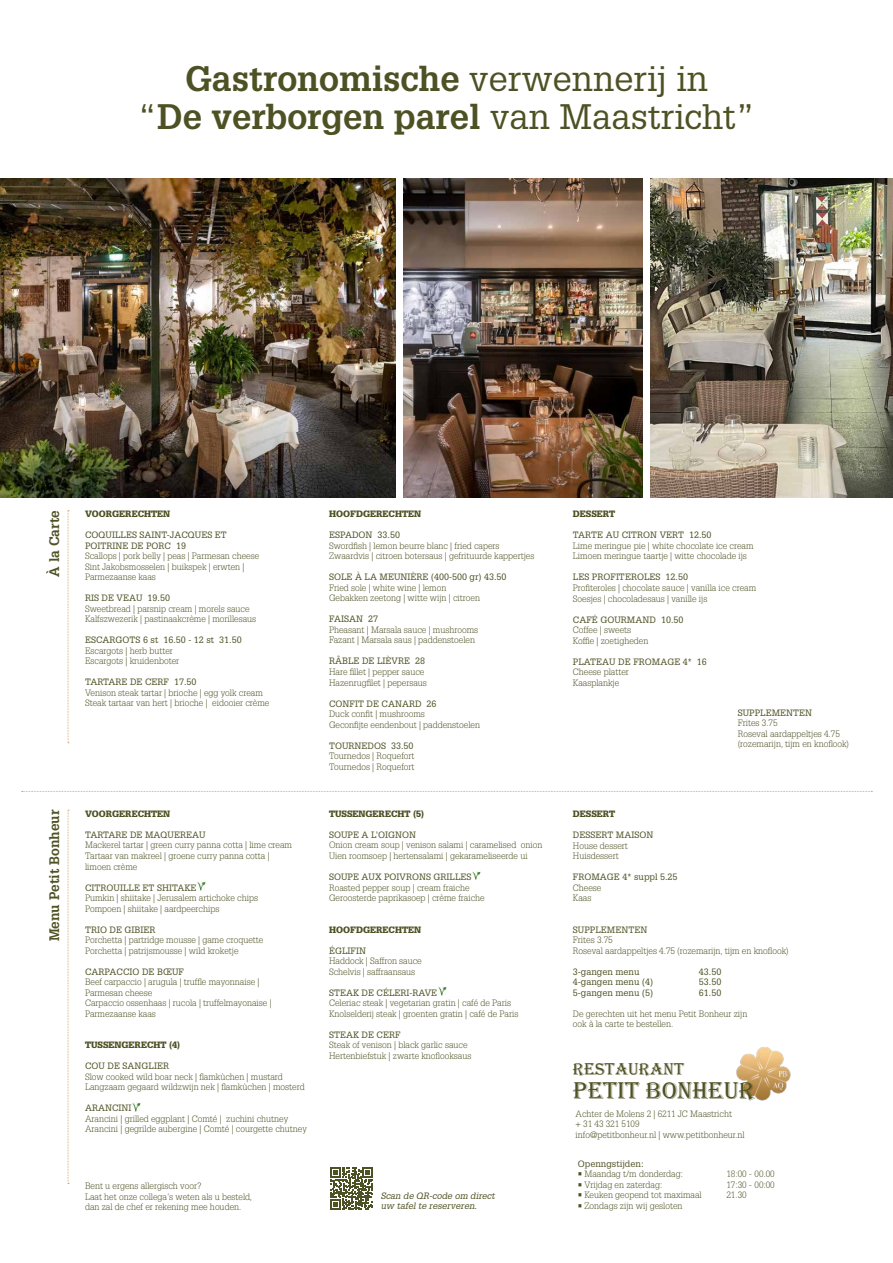
<style>
.page{position:relative;width:893px;height:1263px;background:#fff}
.page>*{position:absolute;margin:0;border:0;box-sizing:border-box;transform-origin:0 0}
.t1{font:700 34.65px/37.8px "Glypha";color:#4e5123;text-align:center}
.t2{font:24.9px "Algerian";color:#4e5123}
.t3{font:17.55px "Algerian";color:#4e5123}
.t4{font:700 13.5px "Glypha";color:#4e5123}
.t5{font:300 9px/10.5px "Glypha";color:#4e5123}
.t6{font:9px/10.5px "Glypha";color:#4e5123}
.t7{font:900 9px "Glypha";color:#4e5123}
.t8{font:italic 9px/10.5px "Glypha";color:#4e5123}
.s1{font-weight:400}
</style>
<div class="page">
<img style="left:0;top:179px;width:395px;height:318px">
<svg style="left:197px;top:881px;width:8px;height:9px"></svg>
<svg style="left:132px;top:1102px;width:8px;height:9px"></svg>
<svg style="left:472px;top:871px;width:8px;height:9px"></svg>
<svg style="left:438px;top:986px;width:8px;height:9px"></svg>
<img style="left:651px;top:179px;width:242px;height:318px">
<img style="left:404px;top:179px;width:238px;height:318px">
<img style="left:736px;top:1046px;width:55px;height:54px">
<svg style="left:22px;top:791px;width:850px;height:1px"></svg>
<svg style="left:68px;top:810px;width:1px;height:374px"></svg>
<svg style="left:68px;top:510px;width:1px;height:233px"></svg>
<svg style="left:330px;top:1167px;width:43px;height:43px"></svg>
<h1 class="t1" style="left:138px;top:59px;width:619px">Gastronomische <span class="s1">verwennerij in<br>“</span>De verborgen parel <span class="s1">van Maastricht”</span></h1>
<h3 class="t4" style="left:46px;top:577px;width:68px;rotate:-90deg">À la Carte</h3>
<h3 class="t4" style="left:46px;top:941px;width:133px;rotate:-90deg">Menu Petit Bonheur</h3>
<p class="t7" style="left:85px;top:509px;width:87px">VOORGERECHTEN</p>
<p class="t6" style="left:85px;top:530px;width:143px">COQUILLES SAINT-JACQUES ET<br>POITRINE DE PORC 19</p>
<p class="t5" style="left:85px;top:551px;width:176px">Scallops | pork belly | peas | Parmesan cheese<br>Sint Jakobsmosselen | buikspek | erwten |<br>Parmezaanse kaas</p>
<p class="t6" style="left:85px;top:593px;width:87px">RIS DE VEAU 19.50</p>
<p class="t5" style="left:85px;top:604px;width:173px">Sweetbread | parsnip cream | morels sauce<br>Kalfszwezerik | pastinaakcrème | morillesaus</p>
<p class="t6" style="left:85px;top:635px;width:158px">ESCARGOTS 6 st 16.50 - 12 st 31.50</p>
<p class="t5" style="left:85px;top:646px;width:96px">Escargots | herb butter<br>Escargots | kruidenboter</p>
<p class="t6" style="left:85px;top:677px;width:113px">TARTARE DE CERF 17.50</p>
<p class="t5" style="left:85px;top:688px;width:186px">Venison steak tartar | brioche | egg yolk cream<br>Steak tartaar van hert | brioche | eidooier crème</p>
<p class="t7" style="left:85px;top:808px;width:87px">VOORGERECHTEN</p>
<p class="t6" style="left:85px;top:829px;width:122px">TARTARE DE MAQUEREAU</p>
<p class="t5" style="left:85px;top:840px;width:209px">Mackerel tartar | green curry panna cotta | lime cream<br>Tartaar van makreel | groene curry panna cotta | limoen crème</p>
<p class="t6" style="left:85px;top:882px;width:113px">CITROUILLE ET SHITAKE</p>
<p class="t5" style="left:85px;top:893px;width:174px">Pumkin | shiitake | Jerusalem artichoke chips<br>Pompoen | shiitake | aardpeerchips</p>
<p class="t6" style="left:85px;top:924px;width:72px">TRIO DE GIBIER</p>
<p class="t5" style="left:85px;top:935px;width:180px">Porchetta | partridge mousse | game croquette<br>Porchetta | patrijsmousse | wild kroketje</p>
<p class="t6" style="left:85px;top:966px;width:101px">CARPACCIO DE BŒUF</p>
<p class="t5" style="left:85px;top:977px;width:188px">Beef carpaccio | arugula | truffle mayonnaise | Parmesan cheese<br>Carpaccio ossenhaas | rucola | truffelmayonaise | Parmezaanse kaas</p>
<p class="t7" style="left:85px;top:1039px;width:96px">TUSSENGERECHT (4)</p>
<p class="t6" style="left:85px;top:1060px;width:86px">COU DE SANGLIER</p>
<p class="t5" style="left:85px;top:1071px;width:221px">Slow cooked wild boar neck | flamkùchen | mustard<br>Langzaam gegaard wildzwijn nek | flamkùchen | mosterd</p>
<p class="t6" style="left:85px;top:1102px;width:48px">ARANCINI</p>
<p class="t5" style="left:85px;top:1113px;width:223px">Arancini | grilled eggplant | Comté | zuchini chutney<br>Arancini | gegrilde aubergine | Comté | courgette chutney</p>
<p class="t7" style="left:329px;top:509px;width:94px">HOOFDGERECHTEN</p>
<p class="t6" style="left:329px;top:530px;width:73px">ESPADON 33.50</p>
<p class="t5" style="left:329px;top:541px;width:207px">Swordfish | lemon beurre blanc | fried capers<br>Zwaardvis | citroen botersaus | gefrituurde kappertjes</p>
<p class="t6" style="left:329px;top:572px;width:179px">SOLE À LA MEUNIÈRE (400-500 gr) 43.50</p>
<p class="t5" style="left:329px;top:583px;width:152px">Fried sole | white wine | lemon<br>Gebakken zeetong | witte wijn | citroen</p>
<p class="t6" style="left:329px;top:614px;width:51px">FAISAN 27</p>
<p class="t5" style="left:329px;top:625px;width:151px">Pheasant | Marsala sauce | mushrooms<br>Fazant | Marsala saus | paddenstoelen</p>
<p class="t6" style="left:329px;top:656px;width:98px">RÂBLE DE LIÈVRE 28</p>
<p class="t5" style="left:329px;top:667px;width:99px">Hare fillet | pepper sauce<br>Hazenrugfilet | pepersaus</p>
<p class="t6" style="left:329px;top:698px;width:109px">CONFIT DE CANARD 26</p>
<p class="t5" style="left:329px;top:709px;width:153px">Duck confit | mushrooms<br>Geconfijte eendenbout | paddenstoelen</p>
<p class="t6" style="left:329px;top:740px;width:86px">TOURNEDOS 33.50</p>
<p class="t5" style="left:329px;top:751px;width:87px">Tournedos | Roquefort<br>Tournedos | Roquefort</p>
<p class="t7" style="left:329px;top:808px;width:96px">TUSSENGERECHT (5)</p>
<p class="t6" style="left:329px;top:829px;width:89px">SOUPE A L’OIGNON</p>
<p class="t5" style="left:329px;top:840px;width:215px">Onion cream soup | venison salami | caramelised onion<br>Uien roomsoep | hertensalami | gekarameliseerde ui</p>
<p class="t6" style="left:329px;top:871px;width:144px">SOUPE AUX POIVRONS GRILLES</p>
<p class="t5" style="left:329px;top:882px;width:157px">Roasted pepper soup | cream fraiche<br>Geroosterde paprikasoep | crème fraiche</p>
<p class="t7" style="left:329px;top:924px;width:94px">HOOFDGERECHTEN</p>
<p class="t6" style="left:329px;top:945px;width:38px">ÉGLIFIN</p>
<p class="t5" style="left:329px;top:956px;width:94px">Haddock | Saffron sauce<br>Schelvis | saffraansaus</p>
<p class="t6" style="left:329px;top:987px;width:110px">STEAK DE CÉLERI-RAVE</p>
<p class="t5" style="left:329px;top:998px;width:191px">Celeriac steak | vegetarian gratin | café de Paris<br>Knolselderij steak | groenten gratin | café de Paris</p>
<p class="t6" style="left:329px;top:1029px;width:73px">STEAK DE CERF</p>
<p class="t5" style="left:329px;top:1040px;width:144px">Steak of venison | black garlic sauce<br>Hertenbiefstuk | zwarte knoflooksaus</p>
<p class="t5" style="left:85px;top:1181px;width:169px">Bent u ergens allergisch voor?<br>Laat het onze collega’s weten als u besteld, dan zal de chef er rekening mee houden.</p>
<p class="t8" style="left:381px;top:1190px;width:116px">Scan de QR-code om direct uw tafel te reserveren.</p>
<p class="t7" style="left:573px;top:509px;width:44px">DESSERT</p>
<p class="t6" style="left:573px;top:530px;width:140px">TARTE AU CITRON VERT 12.50</p>
<p class="t5" style="left:573px;top:541px;width:182px">Lime meringue pie | white chocolate ice cream<br>Limoen meringue taartje | witte chocolade ijs</p>
<p class="t6" style="left:573px;top:572px;width:117px">LES PROFITEROLES 12.50</p>
<p class="t5" style="left:573px;top:583px;width:185px">Profiteroles | chocolate sauce | vanilla ice cream<br>Soesjes | chocoladesaus | vanille ijs</p>
<p class="t6" style="left:573px;top:614px;width:112px">CAFÉ GOURMAND 10.50</p>
<p class="t5" style="left:573px;top:625px;width:77px">Coffee | sweets<br>Koffie | zoetigheden</p>
<p class="t6" style="left:573px;top:656px;width:135px">PLATEAU DE FROMAGE 4* 16</p>
<p class="t5" style="left:573px;top:667px;width:57px">Cheese platter<br>Kaasplankje</p>
<p class="t6" style="left:738px;top:707px;width:76px">SUPPLEMENTEN</p>
<p class="t5" style="left:738px;top:718px;width:113px">Frites 3.75<br>Roseval aardappeltjes 4.75 (rozemarijn, tijm en knoflook)</p>
<p class="t7" style="left:573px;top:808px;width:44px">DESSERT</p>
<p class="t6" style="left:573px;top:829px;width:82px">DESSERT MAISON</p>
<p class="t5" style="left:573px;top:840px;width:56px">House dessert<br>Huisdessert</p>
<p class="t6" style="left:573px;top:871px;width:106px">FROMAGE 4* suppl 5.25</p>
<p class="t5" style="left:573px;top:882px;width:30px">Cheese<br>Kaas</p>
<p class="t6" style="left:573px;top:924px;width:76px">SUPPLEMENTEN</p>
<p class="t5" style="left:573px;top:935px;width:217px">Frites 3.75<br>Roseval aardappeltjes 4.75 (rozemarijn, tijm en knoflook)</p>
<p class="t6" style="left:573px;top:966px;width:68px">3-gangen menu</p>
<p class="t6" style="left:699px;top:966px;width:24px">43.50</p>
<p class="t6" style="left:573px;top:976px;width:82px">4-gangen menu (4)</p>
<p class="t6" style="left:699px;top:976px;width:24px">53.50</p>
<p class="t6" style="left:573px;top:987px;width:82px">5-gangen menu (5)</p>
<p class="t6" style="left:699px;top:987px;width:24px">61.50</p>
<p class="t5" style="left:573px;top:1008px;width:176px">De gerechten uit het menu Petit Bonheur zijn ook à la carte te bestellen.</p>
<h3 class="t3" style="left:573px;top:1059px;width:113px">RESTAURANT</h3>
<h2 class="t2" style="left:573px;top:1077px;width:183px">PETIT BONHEUR</h2>
<p class="t5" style="left:576px;top:1108px;width:171px">Achter de Molens 2 | 6211 JC Maastricht<br>+ 31 43 321 5109<br>info@petitbonheur.nl | www.petitbonheur.nl</p>
<p class="t6" style="left:578px;top:1158px;width:68px">Openngstijden:</p>
<p class="t5" style="left:578px;top:1169px;width:106px">• Maandag t/m donderdag:</p>
<p class="t5" style="left:726px;top:1169px;width:50px">18:00 - 00.00</p>
<p class="t5" style="left:578px;top:1180px;width:86px">• Vrijdag en zaterdag:</p>
<p class="t5" style="left:726px;top:1180px;width:50px">17:30 - 00:00</p>
<p class="t5" style="left:578px;top:1190px;width:125px">• Keuken geopend tot maximaal</p>
<p class="t5" style="left:726px;top:1190px;width:22px">21.30</p>
<p class="t5" style="left:578px;top:1201px;width:106px">• Zondags zijn wij gesloten</p>
</div>
